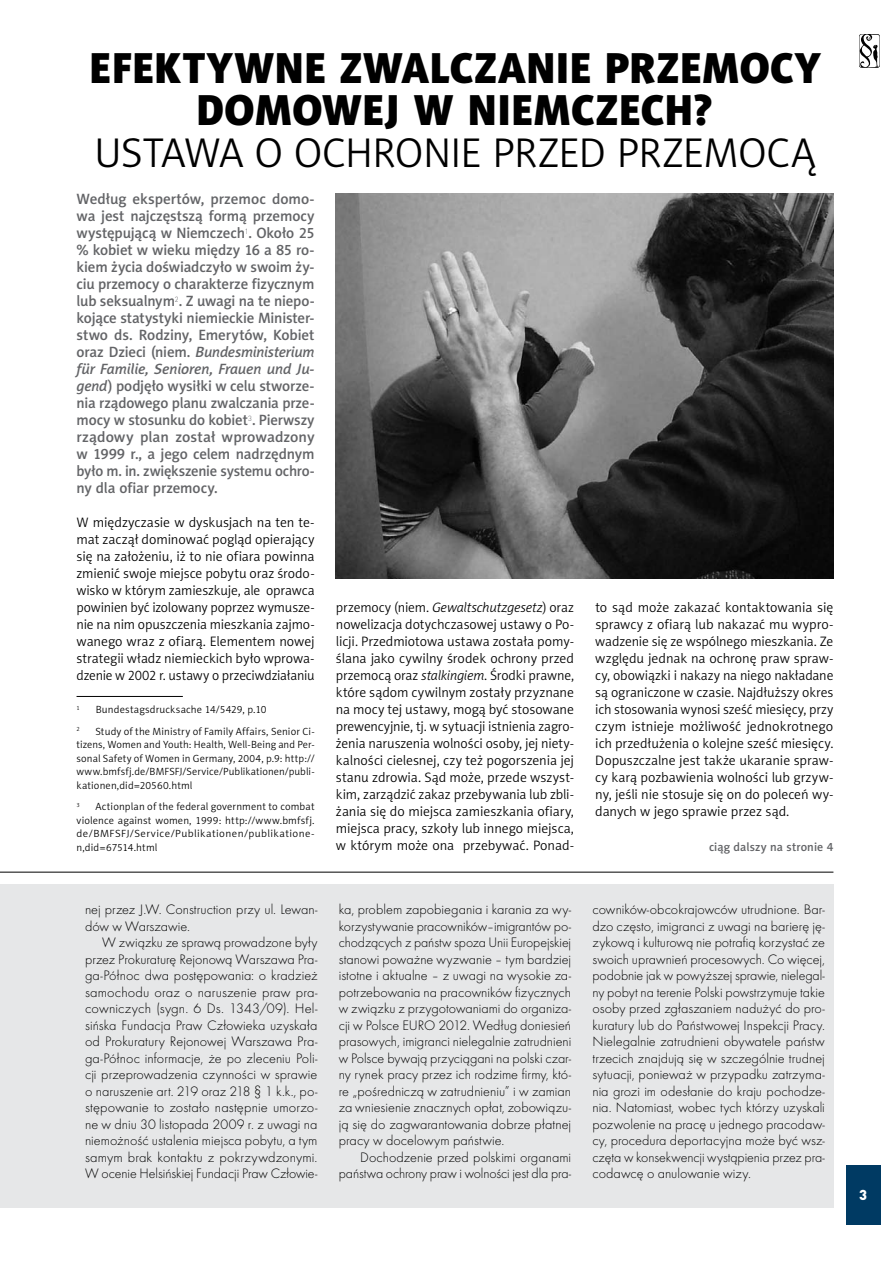
<style>
.page{position:relative;width:893px;height:1263px;background:#fff}
.page>*{position:absolute;margin:0;border:0;box-sizing:border-box;transform-origin:0 0}
.t1{font:43.5px/42px "Naomi Sans EFN Black";letter-spacing:.005em;color:#000;text-align:center}
.t2{font:42px "Naomi Sans EFN Light";color:#000}
.t3{font:15px/17px "Naomi Sans EFN Medium";letter-spacing:-.005em;color:#636467;text-align:justify}
.t4{font:300 14.25px/16.5px "Futura TCE";color:#000;text-align:justify}
.t5{font:900 14.25px "DIN Festival";color:#fff}
.t6{font:13.8px/17px "Naomi Sans EFN Light";letter-spacing:-.005em;color:#000;text-align:justify}
.t7{font:12px "Naomi Sans EFN Medium";color:#636467}
.t8{font:10.5px/13.5px "Naomi Sans EFN Light";letter-spacing:.015em;color:#000;text-align:justify}
.t9{font:6.15px "Naomi Sans EFN Light";color:#000}
.s1{font-style:italic}
</style>
<div class="page">
<svg style="left:859px;top:34px;width:21px;height:34px"></svg>
<hr style="left:77px;top:696px;width:106px;height:1px;background:#000">
<div style="left:0;top:884px;width:833px;height:324px;background:#e6e7e8"></div>
<img style="left:336px;top:193px;width:497px;height:385px">
<hr style="left:0;top:872px;width:833px;height:1px;background:#000">
<div style="left:846px;top:1165px;width:34px;height:60px;background:#003a63"></div>
<h1 class="t1" style="left:89px;top:47px;width:733px">EFEKTYWNE ZWALCZANIE PRZEMOCY<br>DOMOWEJ W N IEMCZECH?</h1>
<h2 class="t2" style="left:94px;top:129px;width:52px">Ustawa</h2>
<h2 class="t2" style="left:254px;top:129px;width:24px">oochronie</h2>
<h2 class="t2" style="left:493px;top:129px;width:23px">przed</h2>
<h2 class="t2" style="left:617px;top:129px;width:25px">przemoc</h2>
<h2 class="t2" style="left:791px;top:129px;width:26px">ą</h2>
<p class="t3" style="left:77px;top:190px;width:240px">Według ekspertów, przemoc domo&shy;wa jest najczęstszą formą przemocy występującą w N iemczech<sup>1</sup>. Około 25 % kobiet w wieku między 16 a 85 ro&shy;kiem życia doświadczyło w swoim ży&shy;ciu przemocy o charakterze fizycznym lub seksualnym<sup>2</sup>. Z uwagi na te niepo&shy;kojące statystyki niemieckie Minister&shy;stwo ds. Rodziny, Emerytów, Kobiet oraz Dzieci (niem. <span class="s1">Bundesministerium für Familie, Senioren, Frauen und Ju&shy;gend</span>) podjęło wysiłki w celu stworze&shy;nia rządowego planu zwalczania prze&shy;mocy w stosunku do kobiet<sup>3</sup>. Pierwszy rządowy plan został wprowadzony w 1999 r., a jego celem nadrzędnym było m. in. zwiększenie systemu ochro&shy;ny dla ofiar przemocy.</p>
<p class="t6" style="left:77px;top:514px;width:240px">W międzyczasie w dyskusjach na ten te&shy;mat zaczął dominować pogląd opierający się na założeniu, iż to nie ofiara powinna zmienić swoje miejsce pobytu oraz środo&shy;wisko w którym zamieszkuje, ale oprawca powinien być izolowany poprzez wymusze&shy;nie na nim opuszczenia mieszkania zajmo&shy;wanego wraz z ofiarą. Elementem nowej strategii władz niemieckich było wprowa&shy;dzenie w 2002 r. ustawy o przeciwdziałaniu</p>
<p class="t9" style="left:77px;top:704px;width:5px">1</p>
<p class="t8" style="left:96px;top:703px;width:172px">Bundestagsdrucksache 14/5429, p.10</p>
<p class="t9" style="left:77px;top:726px;width:5px">2</p>
<p class="t8" style="left:77px;top:724px;width:240px;text-indent:19px">Study of the Ministry of Family Affairs, Senior Ci&shy;tizens, Women and Youth: Health, Well-Being and Per&shy;sonal Safety of Women in Germany, 2004, p.9: http:// www.bmfsfj.de/BMFSFJ/Service/Publikationen/publi&shy;kationen,did=20560.html</p>
<p class="t9" style="left:77px;top:801px;width:5px">3</p>
<p class="t8" style="left:77px;top:800px;width:240px;text-indent:19px">Actionplan of the federal government to combat violence against women, 1999: http://www.bmfsfj. de/BMFSFJ/Service/Publikationen/publikatione&shy;n,did=67514.html</p>
<p class="t6" style="left:336px;top:599px;width:240px">przemocy (niem. <span class="s1">Gewaltschutzgesetz</span>) oraz nowelizacja dotychczasowej ustawy o Po&shy;licji. Przedmiotowa ustawa została pomy&shy;ślana jako cywilny środek ochrony przed przemocą oraz <span class="s1">stalkingiem</span>. Środki prawne, które sądom cywilnym zostały przyznane na mocy tej ustawy, mogą być stosowane prewencyjnie, tj. w sytuacji istnienia zagro&shy;żenia naruszenia wolności osoby, jej niety&shy;kalności cielesnej, czy też pogorszenia jej stanu zdrowia. Sąd może, przede wszyst&shy;kim, zarządzić zakaz przebywania lub zbli&shy;żania się do miejsca zamieszkania ofiary, miejsca pracy, szkoły lub innego miejsca, w którym może ona przebywać. Ponad-</p>
<p class="t6" style="left:595px;top:599px;width:240px">to sąd może zakazać kontaktowania się sprawcy z ofiarą lub nakazać mu wypro&shy;wadzenie się ze wspólnego mieszkania. Ze względu jednak na ochronę praw spraw&shy;cy, obowiązki i nakazy na niego nakładane są ograniczone w czasie. Najdłuższy okres ich stosowania wynosi sześć miesięcy, przy czym istnieje możliwość jednokrotnego ich przedłużenia o kolejne sześć miesięcy.<br>Dopuszczalne jest także ukaranie spraw&shy;cy karą pozbawienia wolności lub grzyw&shy;ny, jeśli nie stosuje się on do poleceń wy&shy;danych w jego sprawie przez sąd.</p>
<p class="t7" style="left:709px;top:839px;width:126px">ciąg dalszy na stronie 4</p>
<p class="t4" style="left:85px;top:901px;width:234px">nej przez J.W. Construction przy ul. Lewan&shy;dów w Warszawie.</p>
<p class="t4" style="left:85px;top:934px;width:234px;text-indent:17px">W związku ze sprawą prowadzone były przez Prokuraturę Rejonową Warszawa Pra&shy;ga-Północ dwa postępowania: o kradzież samochodu oraz o naruszenie praw pra&shy;cowniczych (sygn. 6 Ds. 1343/09). Hel&shy;sińska Fundacja Praw Człowieka uzyskała od Prokuratury Rejonowej Warszawa Pra&shy;ga-Północ informacje, że po zleceniu Poli&shy;cji przeprowadzenia czynności w sprawie o naruszenie art. 219 oraz 218 § 1 k.k., po&shy;stępowanie to zostało następnie umorzo&shy;ne w dniu 30 listopada 2009 r. z uwagi na niemożność ustalenia miejsca pobytu, a tym samym brak kontaktu z pokrzywdzonymi.<br>W ocenie Helsińskiej Fundacji Praw Człowie-</p>
<p class="t4" style="left:339px;top:901px;width:234px">ka, problem zapobiegania i karania za wy&shy;korzystywanie pracowników–imigrantów po&shy;chodzących z państw spoza Unii Europejskiej stanowi poważne wyzwanie – tym bardziej istotne i aktualne – z uwagi na wysokie za&shy;potrzebowania na pracowników fizycznych w związku z przygotowaniami do organiza&shy;cji w Polsce EURO 2012. Według doniesień prasowych, imigranci nielegalnie zatrudnieni w Polsce bywają przyciągani na polski czar&shy;ny rynek pracy przez ich rodzime firmy, któ&shy;re „pośredniczą w zatrudnieniu” i w zamian za wniesienie znacznych opłat, zobowiązu&shy;ją się do zagwarantowania dobrze płatnej pracy w docelowym państwie.</p>
<p class="t4" style="left:339px;top:1149px;width:234px;text-align:right">Dochodzenie przed polskimi organami państwa ochrony praw i wolności jest dla pra-</p>
<p class="t4" style="left:592px;top:901px;width:234px">cowników-obcokrajowców utrudnione. Bar&shy;dzo często, imigranci z uwagi na barierę ję&shy;zykową i kulturową nie potrafią korzystać ze swoich uprawnień procesowych. Co więcej, podobnie jak w powyższej sprawie, nielegal&shy;ny pobyt na terenie Polski powstrzymuje takie osoby przed zgłaszaniem nadużyć do pro&shy;kuratury lub do Państwowej Inspekcji Pracy.<br>Nielegalnie zatrudnieni obywatele państw trzecich znajdują się w szczególnie trudnej sytuacji, ponieważ w przypadku zatrzyma&shy;nia grozi im odesłanie do kraju pochodze&shy;nia. Natomiast, wobec tych którzy uzyskali pozwolenie na pracę u jednego pracodaw&shy;cy, procedura deportacyjna może być wsz&shy;częta w konsekwencji wystąpienia przez pra&shy;codawcę o anulowanie wizy.</p>
<p class="t5" style="left:859px;top:1185px;width:9px">3</p>
</div>
